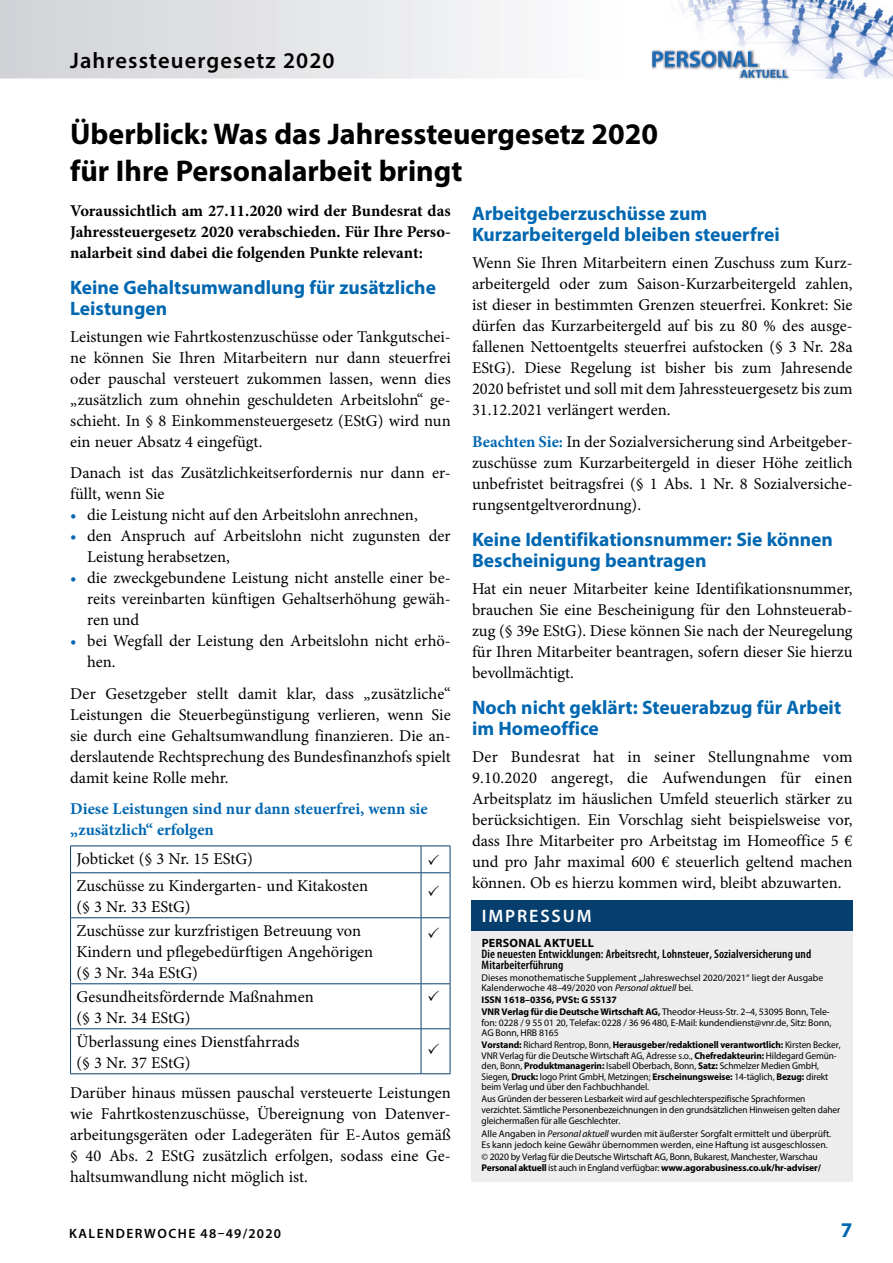
<style>
.page{position:relative;width:893px;height:1263px;background:#fff}
.page>*{position:absolute;margin:0;border:0;box-sizing:border-box;transform-origin:0 0}
.t1{font:700 30px/37.5px "Myriad Pro";color:#000}
.t2{font:600 22.5px "Myriad Pro";letter-spacing:.05em;color:#000}
.t3{font:700 21px "Myriad Pro";color:#0067b1}
.t4{font:700 19.5px/21px "Myriad Pro";color:#0067b1}
.t5{font:600 18px "Myriad Pro";letter-spacing:.105em;color:#fff}
.t6{font:16.5px/21px "Minion Pro";color:#000;text-align:justify}
.t7{font:700 16.5px/21px "Minion Pro";color:#000;text-align:justify}
.t8{font:700 16.5px/21px "Minion Pro";color:#0067b1}
.t9{font:600 13.5px "Myriad Pro";letter-spacing:.11em;color:#000}
.t10{font:600 condensed 12.3px/10.6px "Myriad Pro";letter-spacing:.01em;color:#000}
.t11{font:700 12px "Myriad Pro";letter-spacing:.02em;color:#000}
.t12{font:9.75px/10.6px "Myriad Pro";letter-spacing:-.01em;color:#000;scale:.96 1}
.t13{font:9.75px/10.6px "Myriad Pro";letter-spacing:-.01em;color:#000}
.t14{font:700 9.75px/11.7px "Myriad Pro";color:#000}
.s1{color:#0067b1}
.s2{font-weight:700;color:#0067b1}
.s3{font-style:italic}
.s4{font-weight:400}
.s5{font-weight:700}
</style>
<div class="page">
<img style="left:679px;top:0;width:214px;height:78px">
<img style="left:739px;top:68px;width:51px;height:12px">
<svg style="left:651px;top:49px;width:136px;height:29px"></svg>
<hr style="left:70px;top:845px;width:351px;height:1px;background:#063f6e">
<svg style="left:70px;top:846px;width:1px;height:26px"></svg>
<hr style="left:70px;top:872px;width:351px;height:1px;background:#063f6e">
<hr style="left:70px;top:873px;width:1px;height:44px;background:#063f6e">
<hr style="left:421px;top:873px;width:1px;height:44px;background:#063f6e">
<hr style="left:450px;top:873px;width:1px;height:44px;background:#063f6e">
<hr style="left:70px;top:917px;width:351px;height:1px;background:#063f6e">
<hr style="left:70px;top:918px;width:1px;height:65px;background:#063f6e">
<svg style="left:421px;top:917px;width:29px;height:1px"></svg>
<hr style="left:421px;top:918px;width:1px;height:65px;background:#063f6e">
<hr style="left:450px;top:918px;width:1px;height:65px;background:#063f6e">
<hr style="left:70px;top:983px;width:351px;height:1px;background:#063f6e">
<hr style="left:70px;top:984px;width:1px;height:44px;background:#063f6e">
<svg style="left:421px;top:983px;width:29px;height:1px"></svg>
<hr style="left:421px;top:984px;width:1px;height:44px;background:#063f6e">
<hr style="left:450px;top:984px;width:1px;height:44px;background:#063f6e">
<hr style="left:70px;top:1028px;width:351px;height:1px;background:#063f6e">
<hr style="left:70px;top:1029px;width:1px;height:44px;background:#063f6e">
<svg style="left:421px;top:1028px;width:29px;height:1px"></svg>
<hr style="left:421px;top:1029px;width:1px;height:44px;background:#063f6e">
<hr style="left:450px;top:1029px;width:1px;height:44px;background:#063f6e">
<hr style="left:70px;top:1073px;width:351px;height:1px;background:#063f6e">
<svg style="left:421px;top:1073px;width:29px;height:1px"></svg>
<div style="left:471px;top:900px;width:382px;height:282px;background:#ededed"></div>
<div style="left:471px;top:901px;width:382px;height:30px;background:#063f6e"></div>
<svg style="left:421px;top:845px;width:30px;height:28px"></svg>
<h2 class="t2" style="left:70px;top:46px;width:266px">Jahressteuergesetz 2020</h2>
<h1 class="t1" style="left:70px;top:114px;width:590px">Überblick: Was das Jahressteuergesetz 2020 für Ihre Personalarbeit bringt</h1>
<p class="t7" style="left:70px;top:200px;width:382px">Voraussichtlich am 27.11.2020 wird der Bundesrat das Jahressteuergesetz 2020 verabschieden. Für Ihre Perso&shy;nalarbeit sind dabei die folgenden Punkte relevant:</p>
<p class="t4" style="left:70px;top:276px;width:367px">Keine Gehaltsumwandlung für zusätzliche<br>Leistungen</p>
<p class="t6" style="left:70px;top:326px;width:382px">Leistungen wie Fahrtkostenzuschüsse oder Tankgutschei&shy;ne können Sie Ihren Mitarbeitern nur dann steuerfrei oder pauschal versteuert zukommen lassen, wenn dies „zusätzlich zum ohnehin geschuldeten Arbeitslohn“ ge&shy;schieht. In § 8 Einkommensteuergesetz (EStG) wird nun ein neuer Absatz 4 eingefügt.</p>
<p class="t6" style="left:70px;top:463px;width:382px">Danach ist das Zusätzlichkeitserfordernis nur dann er&shy;füllt, wenn Sie</p>
<p class="t6" style="left:70px;top:505px;width:349px"><span class="s1">•</span> die Leistung nicht auf den Arbeitslohn anrechnen,</p>
<p class="t6" style="left:87px;top:526px;width:365px;text-indent:-17px"><span class="s1">•</span> den Anspruch auf Arbeitslohn nicht zugunsten der<br>Leistung herabsetzen,</p>
<p class="t6" style="left:87px;top:568px;width:365px;text-indent:-17px"><span class="s1">•</span> die zweckgebundene Leistung nicht anstelle einer be&shy;reits vereinbarten künftigen Gehaltserhöhung gewäh&shy;ren und</p>
<p class="t6" style="left:87px;top:631px;width:365px;text-indent:-17px"><span class="s1">•</span> bei Wegfall der Leistung den Arbeitslohn nicht erhö&shy;hen.</p>
<p class="t6" style="left:70px;top:683px;width:382px">Der Gesetzgeber stellt damit klar, dass „zusätzliche“ Leistungen die Steuerbegünstigung verlieren, wenn Sie sie durch eine Gehaltsumwandlung finanzieren. Die an&shy;derslautende Rechtsprechung des Bundesfinanzhofs spielt damit keine Rolle mehr.</p>
<p class="t8" style="left:70px;top:798px;width:359px">Diese Leistungen sind nur dann steuerfrei, wenn sie „zusätzlich“ erfolgen</p>
<p class="t6" style="left:77px;top:845px;width:293px;line-height:26.8px">Jobticket (§ 3 Nr. 15 EStG)<br>Zuschüsse zu Kindergarten- und Kitakosten</p>
<p class="t6" style="left:77px;top:894px;width:286px;line-height:24px">(§ 3 Nr. 33 EStG)<br>Zuschüsse zur kurzfristigen Betreuung von</p>
<p class="t6" style="left:77px;top:941px;width:298px">Kindern und pflegebedürftigen Angehörigen (§ 3 Nr. 34a EStG)</p>
<p class="t6" style="left:77px;top:986px;width:239px">Gesundheitsfördernde Maßnahmen (§ 3 Nr. 34 EStG)</p>
<p class="t6" style="left:77px;top:1031px;width:225px">Überlassung eines Dienstfahrrads (§ 3 Nr. 37 EStG)</p>
<p class="t6" style="left:70px;top:1082px;width:382px">Darüber hinaus müssen pauschal versteuerte Leistungen wie Fahrtkostenzuschüsse, Übereignung von Datenver&shy;arbeitungsgeräten oder Ladegeräten für E-Autos gemäß § 40 Abs. 2 EStG zusätzlich erfolgen, sodass eine Ge&shy;haltsumwandlung nicht möglich ist.</p>
<p class="t4" style="left:472px;top:202px;width:309px">Arbeitgeberzuschüsse zum<br>Kurzarbeitergeld bleiben steuerfrei</p>
<p class="t6" style="left:472px;top:252px;width:382px">Wenn Sie Ihren Mitarbeitern einen Zuschuss zum Kurz&shy;arbeitergeld oder zum Saison-Kurzarbeitergeld zahlen, ist dieser in bestimmten Grenzen steuerfrei. Konkret: Sie dürfen das Kurzarbeitergeld auf bis zu 80 % des ausge&shy;fallenen Nettoentgelts steuerfrei aufstocken (§ 3 Nr. 28a EStG). Diese Regelung ist bisher bis zum Jahresende 2020 befristet und soll mit dem Jahressteuergesetz bis zum 31.12.2021 verlängert werden.</p>
<p class="t6" style="left:472px;top:431px;width:382px"><span class="s2">Beachten Sie:</span> In der Sozialversicherung sind Arbeitgeber&shy;zuschüsse zum Kurzarbeitergeld in dieser Höhe zeitlich unbefristet beitragsfrei (§ 1 Abs. 1 Nr. 8 Sozialversiche&shy;rungsentgeltverordnung).</p>
<p class="t4" style="left:472px;top:528px;width:362px">Keine Identifikationsnummer: Sie können<br>Bescheinigung beantragen</p>
<p class="t6" style="left:472px;top:578px;width:382px">Hat ein neuer Mitarbeiter keine Identifikationsnummer, brauchen Sie eine Bescheinigung für den Lohnsteuerab&shy;zug (§ 39e EStG). Diese können Sie nach der Neuregelung für Ihren Mitarbeiter beantragen, sofern dieser Sie hierzu bevollmächtigt.</p>
<p class="t4" style="left:472px;top:696px;width:371px">Noch nicht geklärt: Steuerabzug für Arbeit im Homeoffice</p>
<p class="t6" style="left:472px;top:746px;width:382px">Der Bundesrat hat in seiner Stellungnahme vom 9.10.2020 angeregt, die Aufwendungen für einen Arbeitsplatz im häuslichen Umfeld steuerlich stärker zu berücksichtigen. Ein Vorschlag sieht beispielsweise vor, dass Ihre Mitarbeiter pro Arbeitstag im Homeoffice 5 € und pro Jahr maximal 600 € steuerlich geltend machen können. Ob es hierzu kommen wird, bleibt abzuwarten.</p>
<p class="t5" style="left:482px;top:904px;width:111px">IMPRESSUM</p>
<p class="t11" style="left:482px;top:935px;width:114px">PERSONAL AKTUELL</p>
<p class="t10" style="left:482px;top:949px;width:331px">Die neuesten Entwicklungen: Arbeitsrecht, Lohnsteuer, Sozialversicherung und<br>Mitarbeiterführung</p>
<p class="t13" style="left:482px;top:972px;width:343px">Dieses monothematische Supplement „Jahreswechsel 2020/2021“ liegt der Ausgabe<br>Kalenderwoche 48–49/2020 von <span class="s3">Personal aktuell</span> bei.</p>
<p class="t14" style="left:482px;top:994px;width:350px">ISSN 1618–0356, PVSt: G 55137<br>VNR Verlag für die Deutsche Wirtschaft AG, <span class="s4">Theodor-Heuss-Str. 2–4, 53095 Bonn, Tele-</span></p>
<p class="t13" style="left:482px;top:1017px;width:351px">fon: 0228 / 9 55 01 20, Telefax: 0228 / 36 96 480, E-Mail: kundendienst@vnr.de, Sitz: Bonn,<br>AG Bonn, HRB 8165</p>
<p class="t12" style="left:482px;top:1039px;width:376px"><span class="s5">Vorstand:</span> Richard Rentrop, Bonn, <span class="s5">Herausgeber/redaktionell verantwortlich:</span> Kirsten Becker, VNR Verlag für die Deutsche Wirtschaft AG, Adresse s.o., <span class="s5">Chefredakteurin:</span> Hildegard Gemün&shy;den, Bonn, <span class="s5">Produktmanagerin:</span> Isabell Oberbach, Bonn, <span class="s5">Satz:</span> Schmelzer Medien GmbH, Siegen, <span class="s5">Druck:</span> logo Print GmbH, Metzingen; <span class="s5">Erscheinungsweise:</span> 14-täglich, <span class="s5">Bezug:</span> direkt beim Verlag und über den Fachbuchhandel.</p>
<p class="t12" style="left:482px;top:1093px;width:375px">Aus Gründen der besseren Lesbarkeit wird auf geschlechterspezifische Sprachformen verzichtet. Sämtliche Personenbezeichnungen in den grundsätzlichen Hinweisen gelten daher gleichermaßen für alle Geschlechter.</p>
<p class="t13" style="left:482px;top:1128px;width:351px">Alle Angaben in <span class="s3">Personal aktuell</span> wurden mit äußerster Sorgfalt ermittelt und überprüft.<br>Es kann jedoch keine Gewähr übernommen werden, eine Haftung ist ausgeschlossen.</p>
<p class="t13" style="left:482px;top:1150px;width:341px;line-height:11.7px">© 2020 by Verlag für die Deutsche Wirtschaft AG, Bonn, Bukarest, Manchester, Warschau<br><span class="s5">Personal aktuell</span> ist auch in England verfügbar: <span class="s5">www.agorabusiness.co.uk/hr-adviser/</span></p>
<p class="t9" style="left:69px;top:1224px;width:213px">KALENDERWOCHE 48–49/2020</p>
<p class="t3" style="left:841px;top:1216px;width:13px">7</p>
</div>
